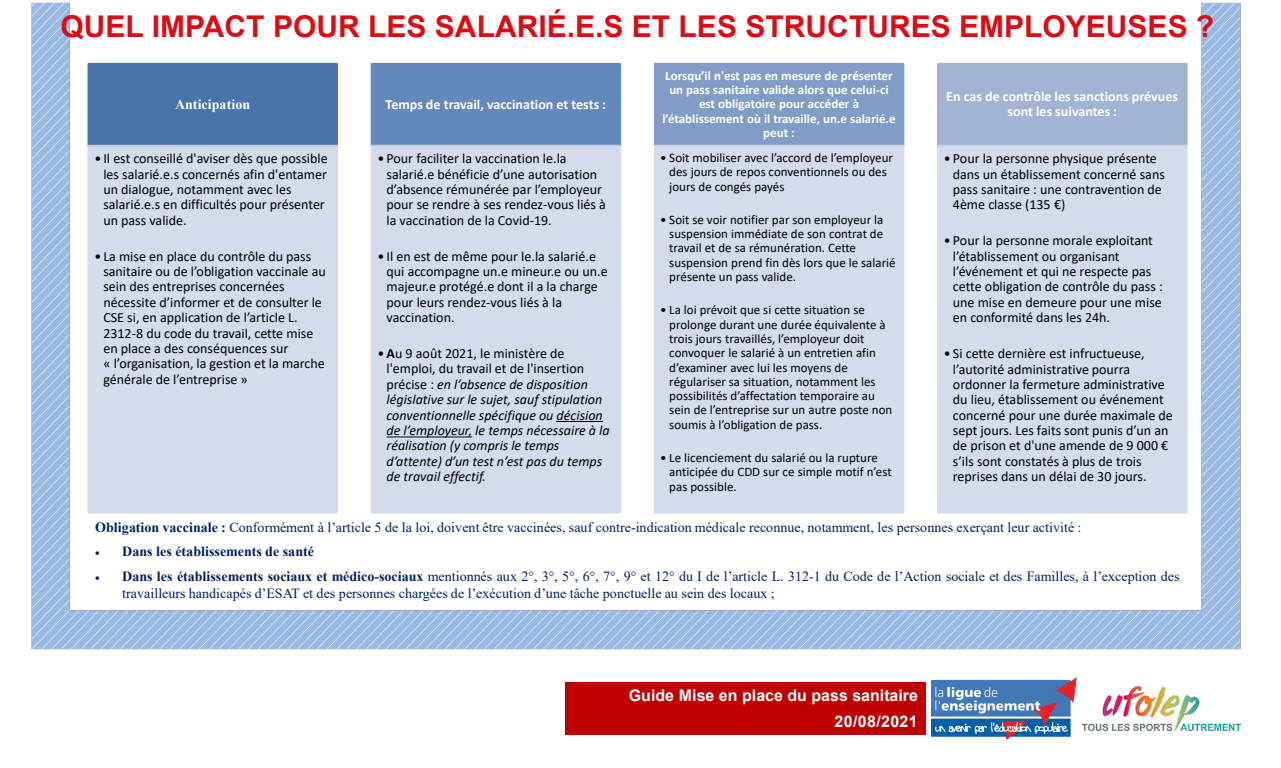
<style>
.page{position:relative;width:1281px;height:768px;background:#fff}
.page>*{position:absolute;margin:0;border:0;box-sizing:border-box;transform-origin:0 0}
.t1{font:700 30px "Arial";color:#dc0c15}
.t2{font:700 16px "Arial";color:#fff}
.t3{font:14px/15.4px "Calibri";color:#000}
.t4{font:14px/16.4px "Times New Roman";color:#002060}
.t5{font:italic 14px/15.4px "Calibri";color:#000}
.t6{font:700 14px/15.4px "Calibri";color:#fff;text-align:center}
.t7{font:700 14px "Times New Roman";color:#002060}
.t8{font:700 14px "Times New Roman";color:#fff}
.t9{font:13px/14.3px "Calibri";color:#000}
.t10{font:700 13px/14.3px "Calibri";color:#fff;text-align:center}
.s1{font-weight:700}
.s2{font-style:normal}
.s3{font-weight:700;font-style:normal}
</style>
<div class="page">
<img style="left:31px;top:2px;width:1210px;height:733px">
<div style="left:88px;top:64px;width:249px;height:82px;background:#4774ab"></div>
<div style="left:87px;top:63px;width:251px;height:84px;border:2px solid #4774ab"></div>
<div style="left:87px;top:145px;width:251px;height:369px;background:#d0d8e8;border:2px solid #d0d8e8"></div>
<div style="left:371px;top:64px;width:249px;height:82px;background:#6288bc"></div>
<div style="left:370px;top:63px;width:251px;height:84px;border:2px solid #6288bc"></div>
<div style="left:370px;top:145px;width:251px;height:369px;background:#d0d8e8;border:2px solid #d0d8e8"></div>
<hr style="left:556px;top:421px;width:46px;height:1px;background:#000">
<svg style="left:386px;top:436px;width:86px;height:1px"></svg>
<div style="left:654px;top:64px;width:249px;height:82px;background:#819dc7"></div>
<div style="left:653px;top:63px;width:251px;height:84px;border:2px solid #819dc7"></div>
<div style="left:653px;top:145px;width:251px;height:369px;background:#d0d8e8;border:2px solid #d0d8e8"></div>
<div style="left:937px;top:64px;width:249px;height:82px;background:#a1b4d4"></div>
<div style="left:936px;top:63px;width:251px;height:84px;border:2px solid #a1b4d4"></div>
<div style="left:936px;top:145px;width:251px;height:369px;background:#d0d8e8;border:2px solid #d0d8e8"></div>
<img style="left:931px;top:677px;width:145px;height:63px">
<div style="left:565px;top:682px;width:360px;height:52px;background:#c00000"></div>
<img style="left:1082px;top:687px;width:158px;height:43px">
<p class="t1" style="left:60px;top:6px;width:1154px">QUEL IMPACT POUR LES SALARIÉ.E.S ET LES STRUCTURES EMPLOYEUSES ?</p>
<p class="t10" style="left:662px;top:68px;width:235px">Lorsqu’il n'est pas en mesure de présenter un pass sanitaire valide alors que celui-ci est obligatoire pour accéder à l’établissement où il travaille, un.e salarié.e peut :</p>
<p class="t9" style="left:669px;top:150px;width:225px;text-indent:-9px">• Soit mobiliser avec l’accord de l’employeur des jours de repos conventionnels ou des jours de congés payés</p>
<p class="t9" style="left:669px;top:212px;width:228px;text-indent:-9px">• Soit se voir notifier par son employeur la suspension immédiate de son contrat de travail et de sa rémunération. Cette suspension prend fin dès lors que le salarié présente un pass valide.</p>
<p class="t9" style="left:669px;top:303px;width:224px;text-indent:-9px">• La loi prévoit que si cette situation se prolonge durant une durée équivalente à trois jours travaillés, l’employeur doit convoquer le salarié à un entretien afin d’examiner avec lui les moyens de régulariser sa situation, notamment les possibilités d’affectation temporaire au sein de l’entreprise sur un autre poste non soumis à l’obligation de pass.</p>
<p class="t9" style="left:669px;top:450px;width:224px;text-indent:-9px">• Le licenciement du salarié ou la rupture anticipée du CDD sur ce simple motif n’est pas possible.</p>
<p class="t6" style="left:946px;top:89px;width:233px">En cas de contrôle les sanctions prévues sont les suivantes :</p>
<p class="t3" style="left:952px;top:151px;width:213px;text-indent:-9px">• Pour la personne physique présente dans un établissement concerné sans pass sanitaire : une contravention de<br>4ème classe (135 €)</p>
<p class="t3" style="left:952px;top:233px;width:211px;text-indent:-9px">• Pour la personne morale exploitant l’établissement ou organisant l’événement et qui ne respecte pas cette obligation de contrôle du pass : une mise en demeure pour une mise en conformité dans les 24h.</p>
<p class="t3" style="left:952px;top:345px;width:221px;text-indent:-9px">• Si cette dernière est infructueuse, l’autorité administrative pourra ordonner la fermeture administrative du lieu, établissement ou événement concerné pour une durée maximale de sept jours. Les faits sont punis d’un an de prison et d'une amende de 9 000 € s’ils sont constatés à plus de trois reprises dans un délai de 30 jours.</p>
<p class="t4" style="left:95px;top:518px;width:987px"><span class="s1">Obligation vaccinale :</span> Conformément à l’article 5 de la loi, doivent être vaccinées, sauf contre-indication médicale reconnue, notamment, les personnes exerçant leur activité :</p>
<p class="t7" style="left:95px;top:542px;width:220px">• Dans les établissements de santé</p>
<p class="t4" style="left:122px;top:568px;width:1058px;text-indent:-27px">• <span class="s1">Dans les établissements sociaux et médico-sociaux</span> mentionnés aux 2°, 3°, 5°, 6°, 7°, 9° et 12° du I de l’article L. 312-1 du Code de l’Action sociale et des Familles, à l’exception des travailleurs handicapés d’ESAT et des personnes chargées de l’exécution d’une tâche ponctuelle au sein des locaux ;</p>
<p class="t6" style="left:385px;top:96px;width:222px">Temps de travail, vaccination et tests :</p>
<p class="t8" style="left:175px;top:94px;width:77px">Anticipation</p>
<p class="t3" style="left:103px;top:151px;width:226px;text-indent:-9px">• Il est conseillé d'aviser dès que possible les salarié.e.s concernés afin d'entamer un dialogue, notamment avec les salarié.e.s en difficultés pour présenter un pass valide.</p>
<p class="t3" style="left:103px;top:248px;width:224px;text-indent:-9px">• La mise en place du contrôle du pass sanitaire ou de l’obligation vaccinale au sein des entreprises concernées nécessite d’informer et de consulter le CSE si, en application de l’article L.<br>2312-8 du code du travail, cette mise en place a des conséquences sur<br>« l’organisation, la gestion et la marche générale de l’entreprise »</p>
<p class="t3" style="left:386px;top:151px;width:221px;text-indent:-9px">• Pour faciliter la vaccination le.la salarié.e bénéficie d’une autorisation d’absence rémunérée par l’employeur pour se rendre à ses rendez-vous liés à la vaccination de la Covid-19.</p>
<p class="t3" style="left:386px;top:248px;width:222px;text-indent:-9px">• Il en est de même pour le.la salarié.e qui accompagne un.e mineur.e ou un.e majeur.e protégé.e dont il a la charge pour leurs rendez-vous liés à la vaccination.</p>
<p class="t5" style="left:386px;top:345px;width:224px;text-indent:-9px"><span class="s2">•</span><span class="s3">A</span><span class="s2">u 9 août 2021, le ministère de l'emploi, du travail et de l'insertion précise :</span> en l’absence de disposition législative sur le sujet, sauf stipulation conventionnelle spécifique ou décision de l’employeur, le temps nécessaire à la réalisation (y compris le temps d’attente) d’un test n’est pas du temps de travail effectif.</p>
<p class="t2" style="left:628px;top:685px;width:290px">Guide Mise en place du pass sanitaire</p>
<p class="t2" style="left:834px;top:710px;width:85px">20/08/2021</p>
</div>
